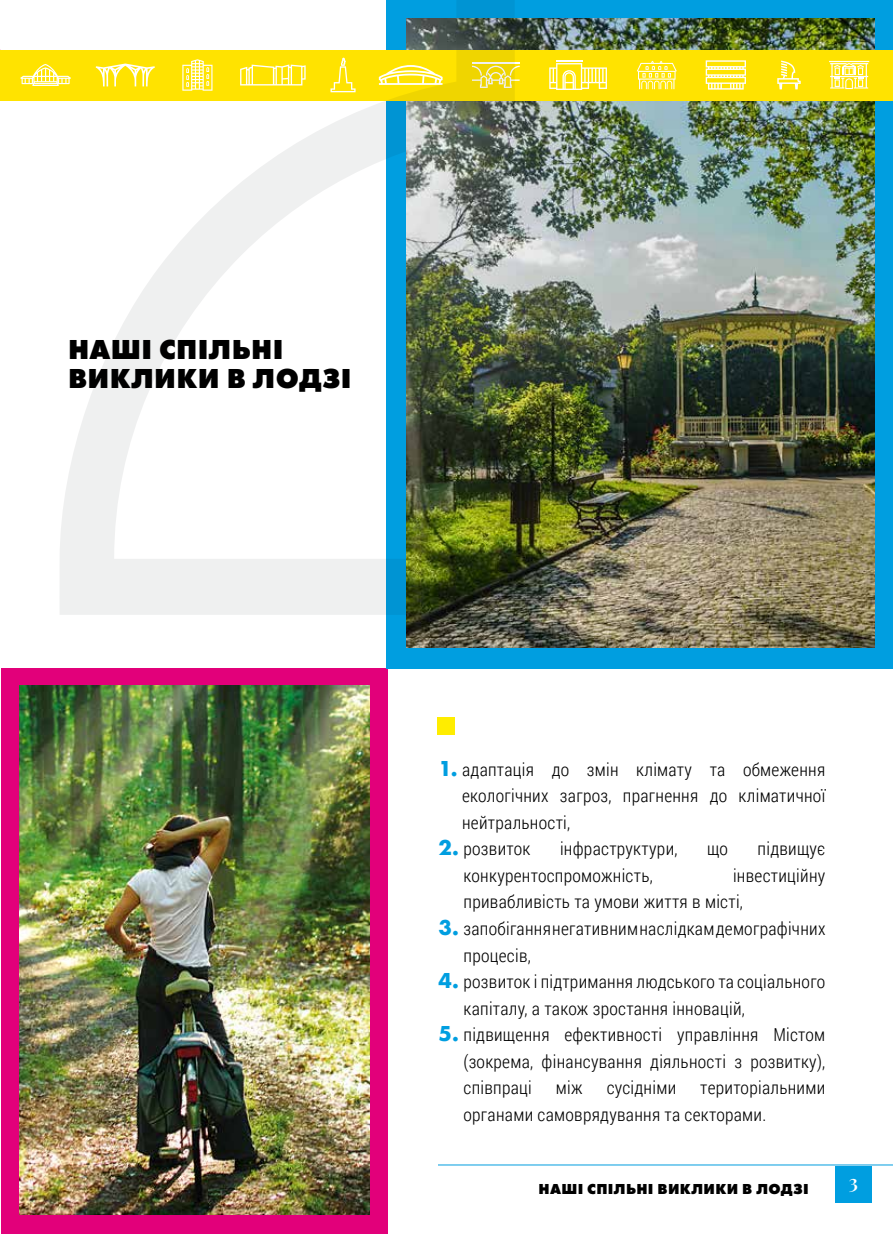
<style>
.page{position:relative;width:893px;height:1234px;background:#fff}
.page>*{position:absolute;margin:0;border:0;box-sizing:border-box;transform-origin:0 0}
.t1{font:700 28.5px/28.5px "Futura PT Extra";letter-spacing:.01em;color:#000}
.t2{font:600 19.35px "Playfair Display";color:#fff}
.t3{font:300 17.85px/26.5px "Roboto Condensed";letter-spacing:.015em;color:#000}
.t4{font:700 15px "Futura PT Extra";letter-spacing:.02em;color:#000}
.s1{font-family:"Futura PT Bold";font-weight:400;font-size:22.5px;color:#009ee0}
</style>
<div class="page">
<div style="left:836px;top:1165px;width:36px;height:36px;background:#009ee0"></div>
<hr style="left:438px;top:1164px;width:455px;height:1px;background:#009ee0">
<div style="left:1px;top:668px;width:387px;height:565px;background:#e2007a"></div>
<div style="left:387px;top:0;width:506px;height:668px;background:#009ee0"></div>
<img style="left:20px;top:685px;width:350px;height:529px">
<img style="left:406px;top:18px;width:469px;height:629px">
<div style="left:0;top:50px;width:893px;height:50px;background:#ffe300"></div>
<svg style="left:20px;top:64px;width:39px;height:22px"></svg>
<svg style="left:549px;top:60px;width:58px;height:30px"></svg>
<svg style="left:706px;top:60px;width:40px;height:30px"></svg>
<svg style="left:829px;top:61px;width:40px;height:28px"></svg>
<svg style="left:777px;top:61px;width:24px;height:28px"></svg>
<svg style="left:637px;top:61px;width:40px;height:28px"></svg>
<hr style="left:472px;top:62px;width:48px;height:1px;background:#fff">
<svg style="left:515px;top:66px;width:5px;height:15px"></svg>
<svg style="left:59px;top:0;width:456px;height:614px"></svg>
<div style="left:438px;top:716px;width:17px;height:17px;background:#ffed00"></div>
<h1 class="t1" style="left:68px;top:335px;width:285px">НАШІ СПІЛЬНІ<br>ВИКЛИКИ В ЛОДЗІ</h1>
<p class="t3" style="left:462px;top:755px;width:365px;text-align:justify;text-indent:-24px"><span class="s1">1.</span> адаптація до змін клімату та обмеження екологічних загроз, прагнення до кліматичної нейтральності,</p>
<p class="t3" style="left:438px;top:834px;width:94px"><span class="s1">2.</span> розвиток</p>
<p class="t3" style="left:560px;top:834px;width:119px">інфраструктури,</p>
<p class="t3" style="left:707px;top:834px;width:22px">що</p>
<p class="t3" style="left:758px;top:834px;width:69px">підвищує</p>
<p class="t3" style="left:463px;top:861px;width:191px">конкурентоспроможність,</p>
<p class="t3" style="left:463px;top:861px;width:363px;text-indent:269px">інвестиційну привабливість та умови життя в місті,</p>
<p class="t3" style="left:463px;top:914px;width:363px;text-indent:-25px"><span class="s1">3.</span> запобігання негативним наслідкам демографічних процесів,</p>
<p class="t3" style="left:463px;top:967px;width:363px;text-indent:-25px"><span class="s1">4.</span> розвиток і підтримання людського та соціального капіталу, а також зростання інновацій,</p>
<p class="t3" style="left:463px;top:1020px;width:363px;text-align:justify;text-indent:-25px"><span class="s1">5.</span> підвищення ефективності управління Містом (зокрема, фінансування діяльності з розвитку), співпраці</p>
<p class="t3" style="left:463px;top:1073px;width:363px;text-indent:237px">територіальними органами самоврядування та секторами.</p>
<p class="t3" style="left:556px;top:1073px;width:28px">між</p>
<p class="t3" style="left:607px;top:1073px;width:71px">сусідніми</p>
<p class="t4" style="left:539px;top:1178px;width:272px">НАШІ СПІЛЬНІ ВИКЛИКИ В ЛОДЗІ</p>
<p class="t2" style="left:849px;top:1166px;width:11px">3</p>
</div>
